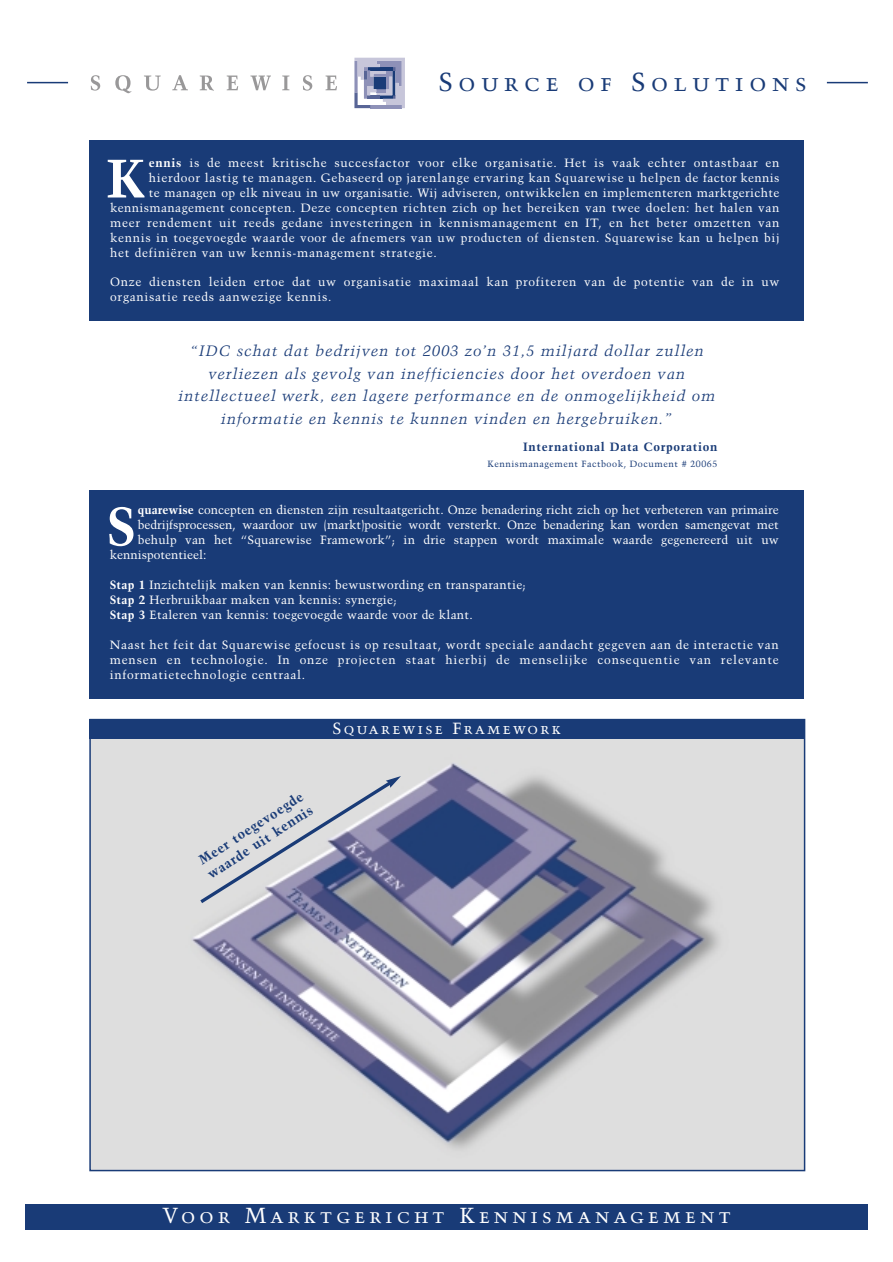
<style>
.page{position:relative;width:893px;height:1262px;background:#fff}
.page>*{position:absolute;margin:0;border:0;box-sizing:border-box;transform-origin:0 0}
.t1{font:700 54px "Trump Mediaeval";color:#fff}
.t2{font:26.1px "Trump Mediaeval SC";letter-spacing:.21em;color:#193b77}
.t3{font:21.75px "Trump Mediaeval SC";letter-spacing:.185em;color:#fff}
.t4{font:16.2px "Trump Mediaeval SC";letter-spacing:.14em;color:#fff}
.t5{font:italic 15px/22.5px "Trump Mediaeval";letter-spacing:.055em;color:#193b77;text-align:center}
.t6{font:700 13.35px/16.6px "Trump Mediaeval";color:#193b77}
.t7{font:12px/15px "Trump Mediaeval";letter-spacing:.05em;color:#fff}
.t8{font:12px "Trump Mediaeval";color:#fff}
.t9{font:12px/15px "Trump Mediaeval";letter-spacing:.02em;color:#fff}
.t10{font:12px "Trump Mediaeval";letter-spacing:.03em;color:#fff}
.t11{font:12px "Trump Mediaeval";letter-spacing:.015em;color:#fff}
.t12{font:700 12px "Trump Mediaeval";letter-spacing:.055em;color:#193b77}
.t13{font:9px "Trump Mediaeval";letter-spacing:.055em;color:#193b77}
.s1{font-weight:700}
</style>
<div class="page">
<div style="left:89px;top:490px;width:715px;height:209px;background:#193b77"></div>
<div style="left:89px;top:140px;width:715px;height:181px;background:#193b77"></div>
<hr style="left:27px;top:82px;width:41px;height:1px;background:#193b77">
<hr style="left:826px;top:82px;width:41px;height:1px;background:#193b77">
<img style="left:92px;top:739px;width:710px;height:429px">
<svg style="left:197px;top:776px;width:204px;height:130px;background:#b9bbc7"></svg>
<svg style="left:354px;top:58px;width:51px;height:50px;background:#9ea4c2"></svg>
<svg style="left:91px;top:75px;width:9px;height:16px"></svg>
<svg style="left:115px;top:75px;width:16px;height:18px"></svg>
<svg style="left:144px;top:76px;width:17px;height:15px"></svg>
<svg style="left:172px;top:75px;width:16px;height:15px"></svg>
<svg style="left:200px;top:76px;width:14px;height:15px"></svg>
<svg style="left:227px;top:76px;width:11px;height:14px"></svg>
<svg style="left:250px;top:76px;width:21px;height:14px"></svg>
<svg style="left:282px;top:76px;width:7px;height:14px"></svg>
<svg style="left:303px;top:75px;width:9px;height:16px"></svg>
<svg style="left:325px;top:76px;width:12px;height:14px"></svg>
<div style="left:26px;top:1204px;width:841px;height:25px;background:#193b77"></div>
<div style="left:89px;top:719px;width:715px;height:20px;background:#193b77"></div>
<h2 class="t2" style="left:438px;top:70px;width:369px">Source of Solutions</h2>
<p class="t7" style="left:149px;top:156px;width:632px"><span class="s1">ennis</span> is de meest kritische succesfactor voor elke organisatie. Het is vaak echter ontastbaar en</p>
<p class="t7" style="left:149px;top:171px;width:632px">hierdoor lastig te managen. Gebaseerd op jarenlange ervaring kan Squarewise u helpen de factor kennis</p>
<p class="t10" style="left:149px;top:188px;width:632px">te managen op elk niveau in uw organisatie. Wij adviseren, ontwikkelen en implementeren marktgerichte</p>
<p class="t7" style="left:110px;top:201px;width:670px">kennismanagement concepten. Deze concepten richten zich op het bereiken van twee doelen: het halen van</p>
<p class="t7" style="left:110px;top:216px;width:670px">meer rendement uit reeds gedane investeringen in kennismanagement en IT, en het beter omzetten van</p>
<p class="t7" style="left:110px;top:231px;width:670px">kennis in toegevoegde waarde voor de afnemers van uw producten of diensten. Squarewise kan u helpen bij</p>
<p class="t7" style="left:110px;top:246px;width:328px">het definiëren van uw kennis-management strategie.</p>
<p class="t7" style="left:110px;top:275px;width:670px">Onze diensten leiden ertoe dat uw organisatie maximaal kan profiteren van de potentie van de in uw organisatie reeds aanwezige kennis.</p>
<h1 class="t1" style="left:106px;top:155px;width:40px">K</h1>
<p class="t5" style="left:178px;top:341px;width:538px">“IDC schat dat bedrijven tot 2003 zo’n 31,5 miljard dollar zullen verliezen als gevolg van inefficiencies door het overdoen van intellectueel werk, een lagere performance en de onmogelijkheid om informatie en kennis te kunnen vinden en hergebruiken.”</p>
<p class="t12" style="left:523px;top:441px;width:196px">International Data Corporation</p>
<p class="t13" style="left:487px;top:460px;width:232px">Kennismanagement Factbook, Document # 20065</p>
<p class="t8" style="left:138px;top:504px;width:642px"><span class="s1">quarewise</span> concepten en diensten zijn resultaatgericht. Onze benadering richt zich op het verbeteren van primaire</p>
<p class="t8" style="left:138px;top:519px;width:642px">bedrijfsprocessen, waardoor uw (markt)positie wordt versterkt. Onze benadering kan worden samengevat met</p>
<p class="t11" style="left:138px;top:534px;width:642px">behulp van het “Squarewise Framework”; in drie stappen wordt maximale waarde gegenereerd uit uw</p>
<p class="t8" style="left:110px;top:549px;width:98px">kennispotentieel:</p>
<p class="t9" style="left:110px;top:578px;width:418px"><span class="s1">Stap 1</span> Inzichtelijk maken van kennis: bewustwording en transparantie;<br><span class="s1">Stap 2</span> Herbruikbaar maken van kennis: synergie;<br><span class="s1">Stap 3</span> Etaleren van kennis: toegevoegde waarde voor de klant.</p>
<p class="t7" style="left:110px;top:638px;width:670px;text-align:justify">Naast het feit dat Squarewise gefocust is op resultaat, wordt speciale aandacht gegeven aan de interactie van mensen en technologie. In onze projecten staat hierbij de menselijke consequentie van relevante informatietechnologie centraal.</p>
<h1 class="t1" style="left:106px;top:503px;width:32px">S</h1>
<h3 class="t4" style="left:332px;top:721px;width:230px">Squarewise Framework</h3>
<p class="t6" style="left:195px;top:855px;width:124px;rotate:-33deg">Meer toegevoegde waarde uit kennis</p>
<h3 class="t3" style="left:162px;top:1206px;width:569px">Voor Marktgericht Kennismanagement</h3>
</div>
